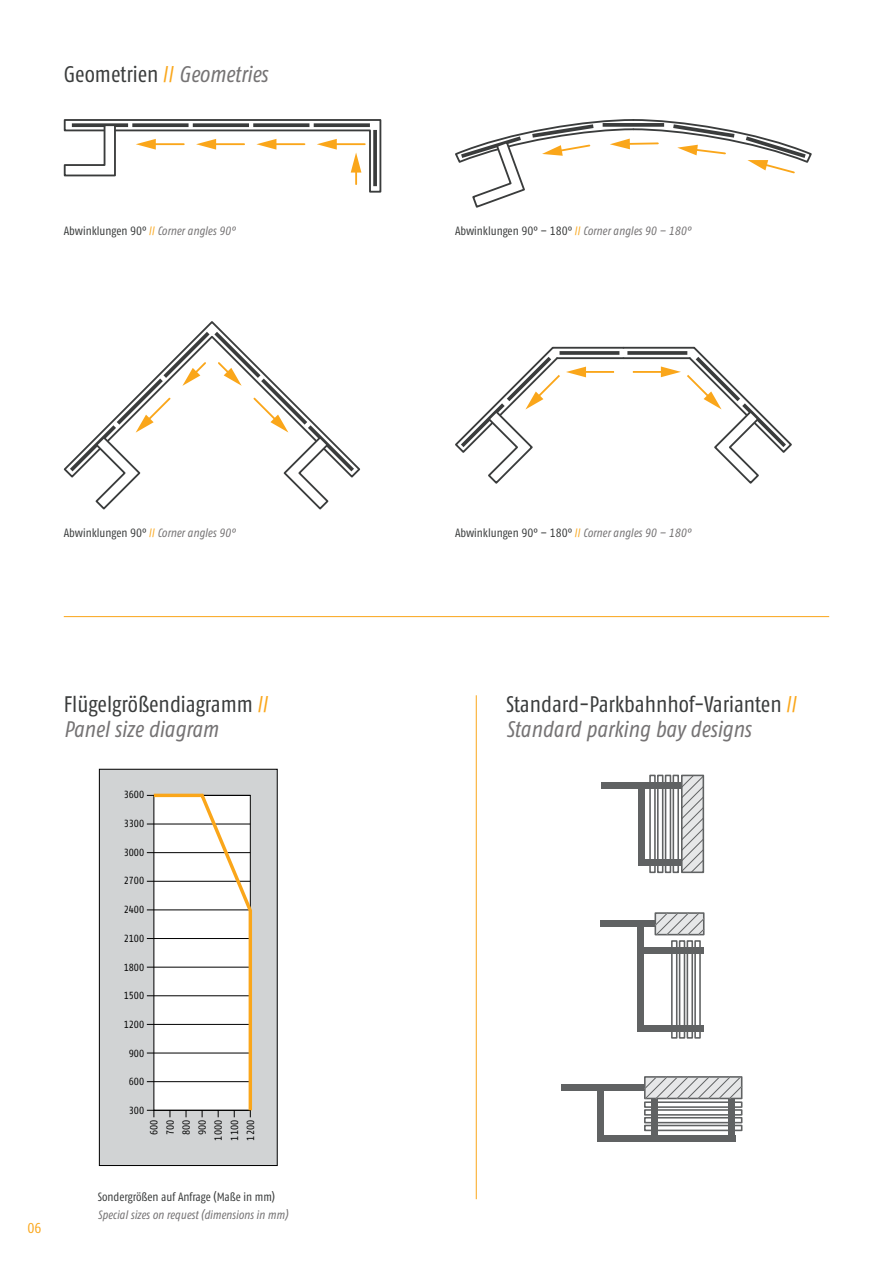
<style>
.page{position:relative;width:893px;height:1263px;background:#fff}
.page>*{position:absolute;margin:0;border:0;box-sizing:border-box;transform-origin:0 0}
.t1{font:22.5px/25.5px "Fago Co Regular Tf";color:#3a3c3c}
.t2{font:14.25px "Fago Co Regular Tf";color:#faa61a}
.t3{font:12px "Fago Co Regular Tf";color:#3a3c3c}
.t4{font:italic 12px "Fago Co Regular Tf";color:#757374}
.t5{font:10.35px/16px "Fago Co Regular Tf";color:#000;text-align:center}
.s1{color:#faa61a}
.s2{font-style:italic;color:#757374}
</style>
<div class="page">
<div style="left:649px;top:775px;width:7px;height:98px;border:2px solid #606263"></div>
<div style="left:657px;top:775px;width:6px;height:98px;border:2px solid #606263"></div>
<div style="left:665px;top:775px;width:6px;height:98px;border:2px solid #606263"></div>
<div style="left:672px;top:775px;width:7px;height:98px;border:2px solid #606263"></div>
<div style="left:638px;top:785px;width:7px;height:81px;background:#606263"></div>
<div style="left:601px;top:782px;width:44px;height:7px;background:#606263"></div>
<div style="left:645px;top:859px;width:37px;height:7px;background:#606263"></div>
<div style="left:645px;top:782px;width:37px;height:7px;background:#606263"></div>
<svg style="left:681px;top:774px;width:24px;height:99px;background:#c3c4c5"></svg>
<div style="left:600px;top:920px;width:44px;height:7px;background:#606263"></div>
<div style="left:671px;top:940px;width:6px;height:99px;border:2px solid #606263"></div>
<div style="left:679px;top:940px;width:6px;height:99px;border:2px solid #606263"></div>
<div style="left:687px;top:940px;width:6px;height:99px;border:2px solid #606263"></div>
<div style="left:694px;top:940px;width:7px;height:99px;border:2px solid #606263"></div>
<div style="left:637px;top:927px;width:7px;height:104px;background:#606263"></div>
<div style="left:614px;top:920px;width:44px;height:7px;background:#606263"></div>
<div style="left:641px;top:1025px;width:63px;height:6px;background:#606263"></div>
<div style="left:641px;top:947px;width:63px;height:7px;background:#606263"></div>
<svg style="left:654px;top:912px;width:50px;height:24px"></svg>
<div style="left:644px;top:1125px;width:98px;height:6px;border:2px solid #606263"></div>
<div style="left:644px;top:1117px;width:98px;height:6px;border:2px solid #606263"></div>
<div style="left:644px;top:1109px;width:98px;height:7px;border:2px solid #606263"></div>
<div style="left:644px;top:1101px;width:98px;height:7px;border:2px solid #606263"></div>
<div style="left:562px;top:1084px;width:83px;height:7px;background:#606263"></div>
<div style="left:597px;top:1135px;width:138px;height:7px;background:#606263"></div>
<div style="left:597px;top:1089px;width:7px;height:49px;background:#606263"></div>
<div style="left:728px;top:1098px;width:7px;height:40px;background:#606263"></div>
<div style="left:651px;top:1098px;width:7px;height:40px;background:#606263"></div>
<svg style="left:644px;top:1076px;width:99px;height:24px;background:#c3c4c5"></svg>
<svg style="left:64px;top:119px;width:317px;height:74px"></svg>
<svg style="left:455px;top:119px;width:357px;height:89px"></svg>
<hr style="left:623px;top:357px;width:67px;height:2px;background:#3a3c3c">
<hr style="left:623px;top:347px;width:71px;height:2px;background:#3a3c3c">
<svg style="left:627px;top:351px;width:34px;height:4px"></svg>
<hr style="left:557px;top:357px;width:66px;height:2px;background:#3a3c3c">
<hr style="left:553px;top:347px;width:70px;height:2px;background:#3a3c3c">
<svg style="left:586px;top:351px;width:33px;height:4px"></svg>
<hr style="left:582px;top:371px;width:32px;height:2px;background:#faa61a">
<svg style="left:455px;top:347px;width:131px;height:137px"></svg>
<hr style="left:633px;top:371px;width:31px;height:2px;background:#faa61a">
<svg style="left:661px;top:347px;width:131px;height:137px"></svg>
<svg style="left:66px;top:328px;width:292px;height:181px"></svg>
<hr style="left:64px;top:616px;width:765px;height:1px;background:#faa61a">
<div style="left:99px;top:769px;width:178px;height:396px;background:#d1d3d4"></div>
<div style="left:99px;top:769px;width:179px;height:397px;border:1px solid #000"></div>
<hr style="left:147px;top:1110px;width:103px;height:1px;background:#000">
<hr style="left:147px;top:1081px;width:103px;height:1px;background:#000">
<hr style="left:147px;top:1053px;width:103px;height:1px;background:#000">
<hr style="left:147px;top:1024px;width:103px;height:1px;background:#000">
<hr style="left:147px;top:995px;width:103px;height:1px;background:#000">
<hr style="left:147px;top:967px;width:103px;height:1px;background:#000">
<hr style="left:147px;top:938px;width:103px;height:1px;background:#000">
<hr style="left:147px;top:910px;width:103px;height:1px;background:#000">
<hr style="left:147px;top:881px;width:103px;height:1px;background:#000">
<hr style="left:147px;top:852px;width:103px;height:1px;background:#000">
<hr style="left:147px;top:824px;width:103px;height:1px;background:#000">
<hr style="left:147px;top:795px;width:103px;height:1px;background:#000">
<svg style="left:150px;top:793px;width:102px;height:324px;background:#efece7"></svg>
<hr style="left:476px;top:695px;width:1px;height:504px;background:#faa61a">
<h1 class="t1" style="left:64px;top:62px;width:206px">Geometrien <span class="s1">//</span> <span class="s2">Geometries</span></h1>
<p class="t3" style="left:64px;top:225px;width:173px">Abwinklungen 90° <span class="s1">//</span> <span class="s2">Corner angles 90°</span></p>
<p class="t3" style="left:455px;top:225px;width:238px">Abwinklungen 90° – 180° <span class="s1">//</span> <span class="s2">Corner angles 90 – 180°</span></p>
<p class="t3" style="left:64px;top:527px;width:173px">Abwinklungen 90° <span class="s1">//</span> <span class="s2">Corner angles 90°</span></p>
<p class="t3" style="left:455px;top:527px;width:238px">Abwinklungen 90° – 180° <span class="s1">//</span> <span class="s2">Corner angles 90 – 180°</span></p>
<p class="t2" style="left:28px;top:1221px;width:16px">06</p>
<h1 class="t1" style="left:64px;top:691px;width:207px">Flügelgrößendiagramm <span class="s1">//<br></span><span class="s2">Panel size diagram</span></h1>
<h1 class="t1" style="left:506px;top:691px;width:293px">Standard-Parkbahnhof-Varianten <span class="s1">//<br></span><span class="s2">Standard parking bay designs</span></h1>
<p class="t5" style="left:124px;top:787px;width:22px">3600</p>
<p class="t5" style="left:124px;top:815px;width:22px">3300</p>
<p class="t5" style="left:124px;top:844px;width:22px">3000</p>
<p class="t5" style="left:124px;top:873px;width:22px">2700</p>
<p class="t5" style="left:124px;top:902px;width:22px">2400</p>
<p class="t5" style="left:124px;top:930px;width:22px">2100</p>
<p class="t5" style="left:124px;top:959px;width:22px">1800</p>
<p class="t5" style="left:124px;top:988px;width:22px">1500</p>
<p class="t5" style="left:124px;top:1016px;width:22px">1200</p>
<p class="t5" style="left:129px;top:1045px;width:17px">900</p>
<p class="t5" style="left:129px;top:1074px;width:17px">600</p>
<p class="t5" style="left:129px;top:1102px;width:17px">300</p>
<p class="t5" style="left:146px;top:1140px;width:22px;rotate:-90deg">600<br>700<br>800<br>900<br>1000<br>1100<br>1200</p>
<p class="t3" style="left:98px;top:1190px;width:179px">Sondergrößen auf Anfrage (Maße in mm)</p>
<p class="t4" style="left:98px;top:1208px;width:192px">Special sizes on request (dimensions in mm)</p>
</div>
